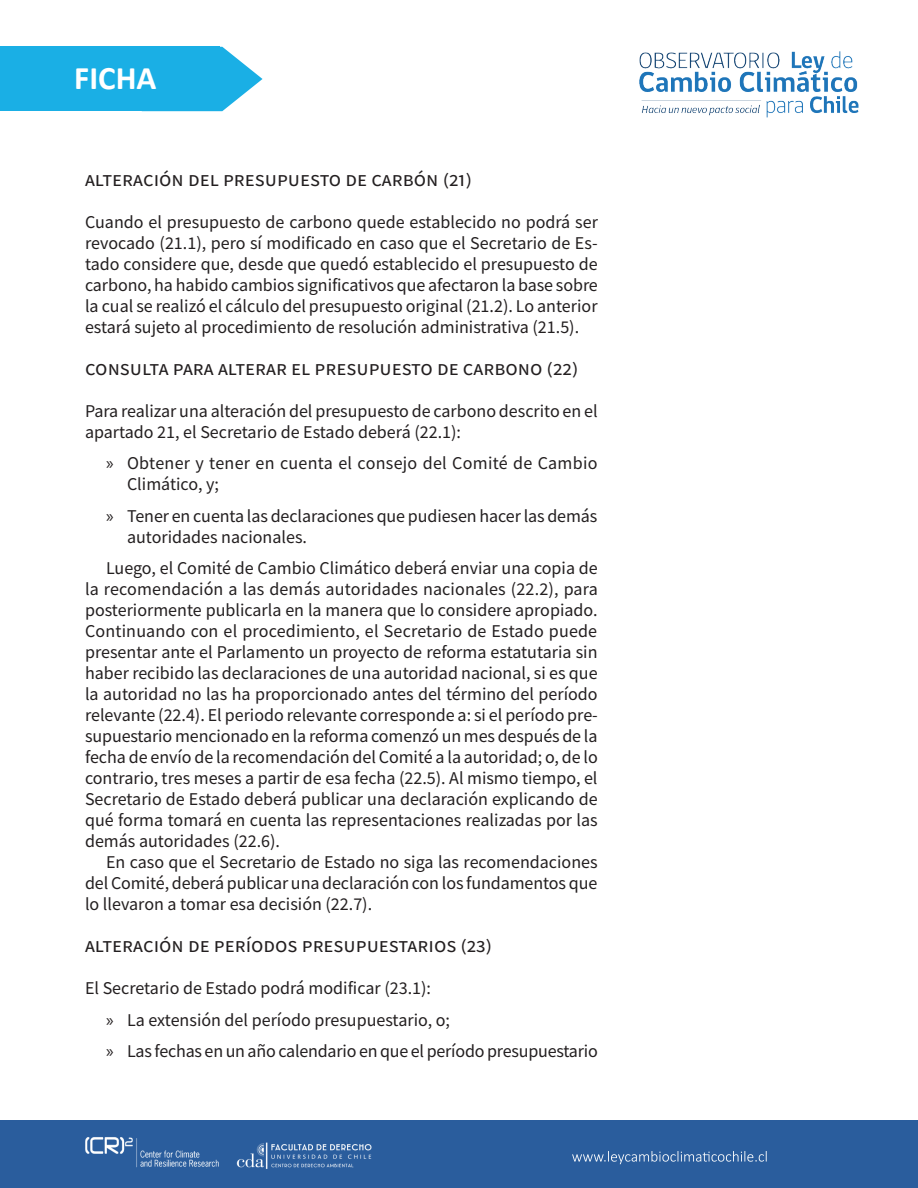
<style>
.page{position:relative;width:918px;height:1188px;background:#fff}
.page>*{position:absolute;margin:0;border:0;box-sizing:border-box;transform-origin:0 0}
.t1{font:700 33px "Calibri";color:#fff}
.t2{font:21px "Source Sans Pro";color:#231f20}
.t3{font:18px/21px "Source Sans Pro";color:#231f20}
.s1{font-family:"Myriad Pro"}
</style>
<div class="page">
<div style="left:0;top:1120px;width:918px;height:68px;background:#2a5d9d"></div>
<img style="left:85px;top:1137px;width:134px;height:31px">
<svg style="left:572px;top:1151px;width:195px;height:13px"></svg>
<img style="left:639px;top:51px;width:220px;height:67px">
<div style="left:0;top:47px;width:219px;height:64px;background:#1aafe5"></div>
<svg style="left:219px;top:47px;width:44px;height:64px"></svg>
<img style="left:236px;top:1142px;width:136px;height:27px">
<h1 class="t1" style="left:74px;top:57px;width:84px">FICHA</h1>
<p class="t2" style="left:85px;top:166px;width:389px">Alteración del presupuesto de carbón (21)</p>
<p class="t3" style="left:85px;top:211px;width:514px;text-align:justify">Cuando el presupuesto de carbono quede establecido no podrá ser revocado (21.1), pero sí modificado en caso que el Secretario de Es&shy;tado considere que, desde que quedó establecido el presupuesto de carbono, ha habido cambios significativos que afectaron la base sobre la cual se realizó el cálculo del presupuesto original (21.2). Lo anterior estará sujeto al procedimiento de resolución administrativa (21.5).</p>
<p class="t2" style="left:85px;top:355px;width:495px">Consulta para alterar el presupuesto de carbono (22)</p>
<p class="t3" style="left:85px;top:400px;width:514px">Para realizar una alteración del presupuesto de carbono descrito en el apartado 21, el Secretario de Estado deberá (22.1):</p>
<p class="t3" style="left:127px;top:453px;width:472px;text-indent:-21px"><span class="s1">»</span> Obtener y tener en cuenta el consejo del Comité de Cambio<br>Climático, y;</p>
<p class="t3" style="left:127px;top:505px;width:472px;text-indent:-21px"><span class="s1">»</span> Tener en cuenta las declaraciones que pudiesen hacer las demás autoridades nacionales.</p>
<p class="t3" style="left:85px;top:558px;width:514px;text-align:justify;text-indent:21px">Luego, el Comité de Cambio Climático deberá enviar una copia de la recomendación a las demás autoridades nacionales (22.2), para posteriormente publicarla en la manera que lo considere apropiado.<br>Continuando con el procedimiento, el Secretario de Estado puede presentar ante el Parlamento un proyecto de reforma estatutaria sin haber recibido las declaraciones de una autoridad nacional, si es que la autoridad no las ha proporcionado antes del término del período relevante (22.4). El periodo relevante corresponde a: si el período pre&shy;supuestario mencionado en la reforma comenzó un mes después de la fecha de envío de la recomendación del Comité a la autoridad; o, de lo contrario, tres meses a partir de esa fecha (22.5). Al mismo tiempo, el Secretario de Estado deberá publicar una declaración explicando de qué forma tomará en cuenta las representaciones realizadas por las demás autoridades (22.6).</p>
<p class="t3" style="left:85px;top:852px;width:514px;text-align:justify;text-indent:21px">En caso que el Secretario de Estado no siga las recomendaciones del Comité, deberá publicar una declaración con los fundamentos que lo llevaron a tomar esa decisión (22.7).</p>
<p class="t2" style="left:85px;top:932px;width:409px">Alteración de períodos presupuestarios (23)</p>
<p class="t3" style="left:106px;top:973px;width:493px;line-height:31.5px;text-indent:-21px">El Secretario de Estado podrá modificar (23.1):<br><span class="s1">»</span> La extensión del período presupuestario, o;<br><span class="s1">»</span> Las fechas en un año calendario en que el período presupuestario</p>
</div>
